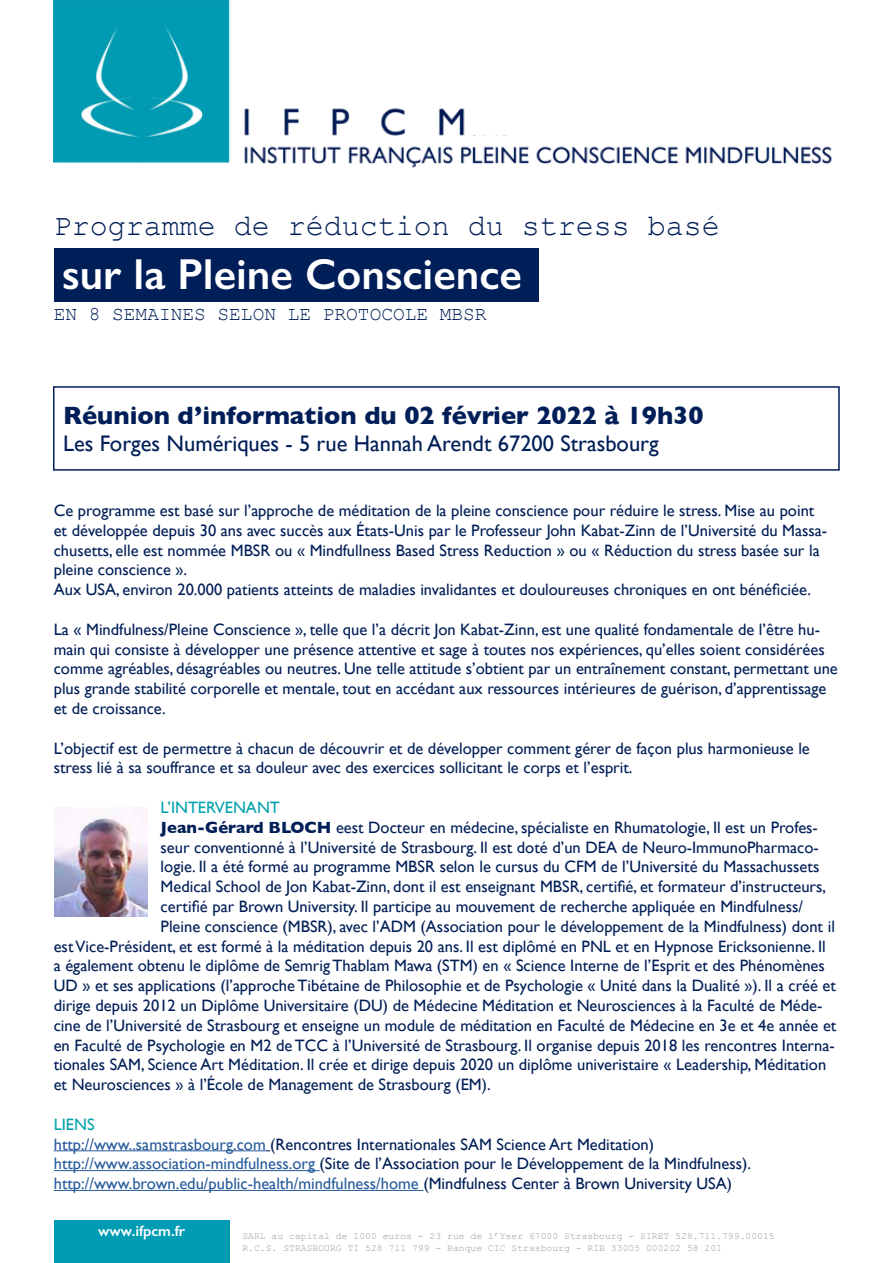
<style>
.page{position:relative;width:893px;height:1263px;background:#fff}
.page>*{position:absolute;margin:0;border:0;box-sizing:border-box;transform-origin:0 0}
.t1{font:600 43.5px "Gill Sans";color:#fff}
.t2{font:30px "Courier New";color:#001e57}
.t3{font:700 25.5px "Gill Sans";color:#001e57}
.t4{font:22.5px "Gill Sans";color:#001e57}
.t5{font:19.5px "Courier New";color:#001e57}
.t6{font:16.5px/19.8px "Gill Sans";color:#001e57}
.t7{font:16.5px "Gill Sans";color:#00a2ae}
.t8{font:600 15px "Gill Sans";color:#fff}
.t9{font:9.75px/11.7px "Courier New";color:#9d9d9c}
.s1{font-weight:700}
.s2{color:#00a2ae}
.s3{color:#275b9b}
</style>
<div class="page">
<img style="left:54px;top:0;width:778px;height:168px">
<div style="left:54px;top:1220px;width:176px;height:43px;background:#009cb3"></div>
<div style="left:54px;top:249px;width:485px;height:53px;background:#001e57"></div>
<div style="left:469px;top:104px;width:101px;height:31px;background:#fff"></div>
<hr style="left:54px;top:1150px;width:212px;height:1px;background:#275b9b">
<hr style="left:54px;top:1170px;width:266px;height:1px;background:#275b9b">
<hr style="left:54px;top:1190px;width:369px;height:1px;background:#275b9b">
<div style="left:53px;top:386px;width:787px;height:85px;border:2px solid #001e57"></div>
<img style="left:54px;top:808px;width:94px;height:109px">
<h2 class="t2" style="left:54px;top:207px;width:668px">Programme de réduction du stress basé</h2>
<h1 class="t1" style="left:62px;top:248px;width:461px">sur la Pleine Conscience</h1>
<p class="t5" style="left:54px;top:302px;width:434px">EN 8 SEMAINES SELON LE PROTOCOLE MBSR</p>
<h3 class="t3" style="left:63px;top:395px;width:642px">Réunion d’information du 02 février 2022 à 19h30</h3>
<h3 class="t4" style="left:63px;top:430px;width:597px">Les Forges Numériques - 5 rue Hannah Arendt 67200 Strasbourg</h3>
<p class="t6" style="left:54px;top:500px;width:775px">Ce programme est basé sur l’approche de méditation de la pleine conscience pour réduire le stress. Mise au point et développée depuis 30 ans avec succès aux États-Unis par le Professeur John Kabat-Zinn de l’Université du Massa&shy;chusetts, elle est nommée MBSR ou « Mindfullness Based Stress Reduction » ou « Réduction du stress basée sur la pleine conscience ».<br>Aux USA, environ 20.000 patients atteints de maladies invalidantes et douloureuses chroniques en ont bénéficiée.</p>
<p class="t6" style="left:54px;top:619px;width:786px">La « Mindfulness/Pleine Conscience », telle que l’a décrit Jon Kabat-Zinn, est une qualité fondamentale de l’être hu&shy;main qui consiste à développer une présence attentive et sage à toutes nos expériences, qu’elles soient considérées comme agréables, désagréables ou neutres. Une telle attitude s’obtient par un entraînement constant, permettant une plus grande stabilité corporelle et mentale, tout en accédant aux ressources intérieures de guérison, d’apprentissage et de croissance.</p>
<p class="t6" style="left:54px;top:738px;width:758px">L’objectif est de permettre à chacun de découvrir et de développer comment gérer de façon plus harmonieuse le stress lié à sa souffrance et sa douleur avec des exercices sollicitant le corps et l’esprit.</p>
<p class="t7" style="left:161px;top:798px;width:121px">L’INTERVENANT</p>
<p class="t6" style="left:161px;top:817px;width:659px"><span class="s1">Jean-Gérard BLOCH</span> eest Docteur en médecine, spécialiste en Rhumatologie, Il est un Profes-</p>
<p class="t6" style="left:161px;top:837px;width:660px">seur conventionné à l’Université de Strasbourg. Il est doté d’un DEA de Neuro-ImmunoPharmaco-</p>
<p class="t6" style="left:161px;top:857px;width:660px">logie. Il a été formé au programme MBSR selon le cursus du CFM de l’Université du Massachussets</p>
<p class="t6" style="left:161px;top:876px;width:667px">Medical School de Jon Kabat-Zinn, dont il est enseignant MBSR, certifié, et formateur d’instructeurs,</p>
<p class="t6" style="left:161px;top:896px;width:644px">certifié par Brown University. Il participe au mouvement de recherche appliquée en Mindfulness/</p>
<p class="t6" style="left:161px;top:916px;width:676px">Pleine conscience (MBSR), avec l’ADM (Association pour le développement de la Mindfulness) dont il</p>
<p class="t6" style="left:54px;top:936px;width:773px">est Vice-Président, et est formé à la méditation depuis 20 ans. Il est diplômé en PNL et en Hypnose Ericksonienne. Il</p>
<p class="t6" style="left:54px;top:956px;width:773px">a également obtenu le diplôme de Semrig Thablam Mawa (STM) en « Science Interne de l’Esprit et des Phénomènes</p>
<p class="t6" style="left:54px;top:975px;width:784px">UD » et ses applications (l’approche Tibétaine de Philosophie et de Psychologie « Unité dans la Dualité »). Il a créé et</p>
<p class="t6" style="left:54px;top:995px;width:770px">dirige depuis 2012 un Diplôme Universitaire (DU) de Médecine Méditation et Neurosciences à la Faculté de Méde-</p>
<p class="t6" style="left:54px;top:1015px;width:784px">cine de l’Université de Strasbourg et enseigne un module de méditation en Faculté de Médecine en 3e et 4e année et</p>
<p class="t6" style="left:54px;top:1035px;width:782px">en Faculté de Psychologie en M2 de TCC à l’Université de Strasbourg. Il organise depuis 2018 les rencontres Interna-</p>
<p class="t6" style="left:54px;top:1055px;width:774px">tionales SAM, Science Art Méditation. Il crée et dirige depuis 2020 un diplôme univeristaire « Leadership, Méditation</p>
<p class="t6" style="left:54px;top:1074px;width:438px">et Neurosciences » à l’École de Management de Strasbourg (EM).</p>
<p class="t6" style="left:54px;top:1114px;width:699px"><span class="s2">LIENS<br></span><span class="s3">http://www..samstrasbourg.com</span> (Rencontres Internationales SAM Science Art Meditation) <span class="s3">http://www.association-mindfulness.org</span> (Site de l’Association pour le Développement de la Mindfulness). <span class="s3">http://www.brown.edu/public-health/mindfulness/home</span> (Mindfulness Center à Brown University USA)</p>
<p class="t8" style="left:98px;top:1221px;width:88px">www.ifpcm.fr</p>
<p class="t9" style="left:242px;top:1230px;width:534px">SARL au capital de 1000 euros - 23 rue de l’Yser 67000 Strasbourg - SIRET 528.711.799.00015<br>R.C.S. STRASBOURG TI 528 711 799 - Banque CIC Strasbourg - RIB 33005 000202 58 201</p>
</div>
